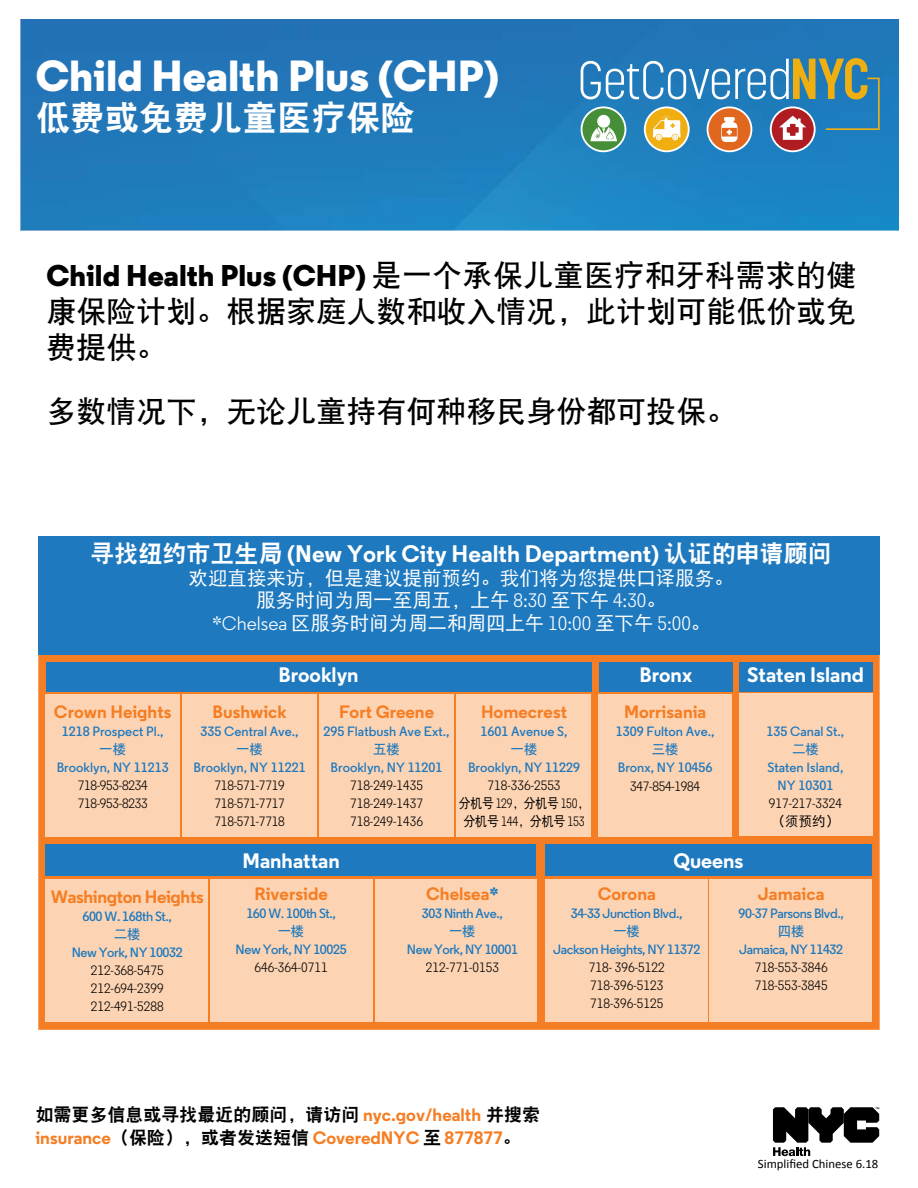
<style>
.page{position:relative;width:918px;height:1188px;background:#fff}
.page>*{position:absolute;margin:0;border:0;box-sizing:border-box;transform-origin:0 0}
.t1{font:800 43.5px "A2 Regular";color:#fff}
.t2{font:34.5px "DF Hei W9";color:#fff}
.t3{font:30px/36px "DF Hei W7";color:#000}
.t4{font:800 30px "A2 Regular";color:#000}
.t5{font:700 24px "A2 Regular";color:#fff}
.t6{font:700 21px "A2 Regular";color:#fff}
.t7{font:19.5px/22.5px "DF Hei W5";color:#fff;text-align:center}
.t8{font:19.5px "A2 Regular";color:#fff}
.t9{font:700 18px "A2 Regular";color:#f57e24}
.t10{font:18px "DF Hei W9";color:#000}
.t11{font:700 18px "A2 Regular";letter-spacing:-.02em;color:#f57e24}
.t12{font:13.5px/18px "A2 Regular";color:#000;text-align:justify}
.t13{font:600 13.5px/18px "A2 Regular";color:#1e79bf;text-align:center}
.t14{font:600 13.5px "A2 Regular";letter-spacing:-.03em;color:#1e79bf}
.t15{font:13.5px/18px "A2 Regular";letter-spacing:-.02em;color:#000}
.t16{font:13.5px/18px "DF Hei W5";letter-spacing:-.025em;color:#000;text-align:center;scale:.88 1}
.t17{font:13.5px "DF Hei W7";color:#1e79bf}
.t18{font:13.5px "DF Hei W5";letter-spacing:-.025em;color:#000}
.t19{font:12.75px "Calibri";color:#000}
.s1{font-family:"DF Hei W7";font-weight:400}
.s2{font-family:"DF Hei W9";font-weight:400}
.s3{font-family:"A2 Regular"}
.s4{font-family:"DF Hei W5"}
.s5{color:#1e79bf}
.s6{font-family:"A2 Regular";font-weight:700;color:#f57e24}
.s7{font-family:"DF Hei W9";font-weight:400;color:#000}
</style>
<div class="page">
<img style="left:21px;top:20px;width:878px;height:210px">
<div style="left:38px;top:577px;width:842px;height:453px;background:#f57e24;border:1px solid #f57e24"></div>
<div style="left:38px;top:536px;width:842px;height:118px;background:#1e79bf"></div>
<div style="left:599px;top:662px;width:134px;height:30px;background:#1e79bf"></div>
<div style="left:739px;top:662px;width:133px;height:30px;background:#1e79bf"></div>
<div style="left:46px;top:662px;width:545px;height:29px;background:#1e79bf"></div>
<div style="left:182px;top:694px;width:135px;height:143px;background:#fdd4b3"></div>
<div style="left:319px;top:694px;width:135px;height:143px;background:#fdd4b3"></div>
<div style="left:456px;top:694px;width:135px;height:143px;background:#fdd4b3"></div>
<div style="left:598px;top:694px;width:134px;height:143px;background:#fdd4b3"></div>
<div style="left:739px;top:693px;width:133px;height:143px;background:#fdd4b3"></div>
<div style="left:545px;top:845px;width:327px;height:31px;background:#1e79bf"></div>
<div style="left:545px;top:879px;width:163px;height:143px;background:#fdd4b3"></div>
<div style="left:710px;top:879px;width:162px;height:143px;background:#fdd4b3"></div>
<div style="left:46px;top:694px;width:134px;height:143px;background:#fdd4b3"></div>
<div style="left:45px;top:845px;width:491px;height:31px;background:#1e79bf"></div>
<div style="left:45px;top:879px;width:163px;height:143px;background:#fdd4b3"></div>
<div style="left:375px;top:879px;width:161px;height:143px;background:#fdd4b3"></div>
<div style="left:210px;top:879px;width:162px;height:143px;background:#fdd4b3"></div>
<svg style="left:773px;top:1107px;width:106px;height:49px"></svg>
<svg style="left:581px;top:58px;width:299px;height:94px;background:#6490a4"></svg>
<h1 class="t1" style="left:36px;top:47px;width:465px">Child Health Plus (CHP)</h1>
<h2 class="t2" style="left:36px;top:100px;width:381px">低费或免费儿童医疗保险</h2>
<h3 class="t4" style="left:46px;top:257px;width:812px">Child Health Plus (CHP) <span class="s1">是一个承保儿童医疗和牙科需求的健</span></h3>
<h3 class="t3" style="left:46px;top:293px;width:811px">康保险计划。根据家庭人数和收入情况，此计划可能低价或免费提供。</h3>
<h3 class="t3" style="left:46px;top:393px;width:691px">多数情况下，无论儿童持有何种移民身份都可投保。</h3>
<h3 class="t5" style="left:91px;top:538px;width:743px"><span class="s2">寻找纽约市卫生局</span> (New York City Health Department) <span class="s2">认证的申请顾问</span></h3>
<h3 class="t7" style="left:189px;top:566px;width:547px">欢迎直接来访，但是建议提前预约。我们将为您提供口译服务。服务时间为周一至周五，上午 <span class="s3">8:30</span> 至下午 <span class="s3">4:30</span>。</h3>
<h3 class="t8" style="left:212px;top:611px;width:500px">*Chelsea <span class="s4">区服务时间为周二和周四上午</span> 10:00 <span class="s4">至下午</span> 5:00<span class="s4">。</span></h3>
<h3 class="t9" style="left:54px;top:700px;width:119px">Crown Heights</h3>
<p class="t13" style="left:62px;top:722px;width:103px">1218 Prospect Pl.,</p>
<p class="t17" style="left:99px;top:742px;width:28px">一楼</p>
<p class="t13" style="left:57px;top:758px;width:114px">Brooklyn, NY 11213</p>
<p class="t15" style="left:78px;top:776px;width:72px">718-953-8234<br>718-953-8233</p>
<h3 class="t6" style="left:279px;top:661px;width:82px">Brooklyn</h3>
<h3 class="t6" style="left:640px;top:661px;width:54px">Bronx</h3>
<h3 class="t6" style="left:747px;top:661px;width:118px">Staten Island</h3>
<h3 class="t9" style="left:213px;top:700px;width:75px">Bushwick</h3>
<p class="t13" style="left:201px;top:722px;width:100px">335 Central Ave.,</p>
<p class="t17" style="left:236px;top:742px;width:28px">一楼</p>
<p class="t13" style="left:194px;top:758px;width:114px">Brooklyn, NY 11221</p>
<p class="t12" style="left:215px;top:776px;width:72px">718-571-7719<br>718-571-7717<br>718-571-7718</p>
<h3 class="t9" style="left:339px;top:700px;width:97px">Fort Greene</h3>
<p class="t13" style="left:324px;top:722px;width:127px">295 Flatbush Ave Ext.,</p>
<p class="t17" style="left:373px;top:742px;width:28px">五楼</p>
<p class="t13" style="left:331px;top:758px;width:114px">Brooklyn, NY 11201</p>
<p class="t12" style="left:350px;top:776px;width:75px">718-249-1435<br>718-249-1437<br>718-249-1436</p>
<h3 class="t9" style="left:481px;top:700px;width:88px">Homecrest</h3>
<p class="t13" style="left:480px;top:722px;width:89px">1601 Avenue S,</p>
<p class="t17" style="left:511px;top:742px;width:28px">一楼</p>
<p class="t13" style="left:468px;top:758px;width:114px">Brooklyn, NY 11229</p>
<p class="t12" style="left:488px;top:776px;width:75px">718-336-2553</p>
<p class="t16" style="left:459px;top:794px;width:150px">分机号 <span class="s3">129</span>，分机号 <span class="s3">150</span>，分机号 <span class="s3">144</span>，分机号 <span class="s3">153</span></p>
<h3 class="t9" style="left:624px;top:700px;width:84px">Morrisania</h3>
<p class="t13" style="left:616px;top:722px;width:101px">1309 Fulton Ave.,</p>
<p class="t17" style="left:652px;top:742px;width:28px">三楼</p>
<p class="t13" style="left:618px;top:758px;width:96px">Bronx, NY 10456</p>
<p class="t15" style="left:630px;top:777px;width:72px">347-854-1984</p>
<h3 class="t6" style="left:242px;top:847px;width:99px">Manhattan</h3>
<h3 class="t6" style="left:673px;top:847px;width:72px">Queens</h3>
<p class="t13" style="left:767px;top:722px;width:79px">135 Canal St.,</p>
<p class="t17" style="left:792px;top:742px;width:28px">二楼</p>
<p class="t13" style="left:767px;top:758px;width:78px">Staten Island,<br>NY 10301</p>
<p class="t12" style="left:769px;top:794px;width:75px">917-217-3324</p>
<p class="t18" style="left:772px;top:814px;width:69px">（须预约）</p>
<h3 class="t11" style="left:51px;top:885px;width:154px">Washington Heights</h3>
<p class="t14" style="left:82px;top:908px;width:91px">600 W. 168th St.,</p>
<p class="t17" style="left:114px;top:927px;width:28px">二楼</p>
<p class="t14" style="left:72px;top:944px;width:113px">New York, NY 10032</p>
<p class="t12" style="left:91px;top:961px;width:75px">212-368-5475<br>212-694-2399<br>212-491-5288</p>
<h3 class="t9" style="left:254px;top:882px;width:75px">Riverside</h3>
<p class="t14" style="left:246px;top:905px;width:91px">160 W. 100th St.,</p>
<p class="t17" style="left:278px;top:924px;width:28px">一楼</p>
<p class="t14" style="left:236px;top:941px;width:113px">New York, NY 10025</p>
<p class="t12" style="left:255px;top:958px;width:75px">646-364-0711</p>
<h3 class="t9" style="left:426px;top:882px;width:74px">Chelsea<span class="s5">*</span></h3>
<p class="t14" style="left:422px;top:905px;width:82px">303 Ninth Ave.,</p>
<p class="t17" style="left:449px;top:924px;width:28px">一楼</p>
<p class="t14" style="left:407px;top:941px;width:113px">New York, NY 10001</p>
<p class="t12" style="left:426px;top:958px;width:75px">212-771-0153</p>
<h3 class="t9" style="left:598px;top:882px;width:60px">Corona</h3>
<p class="t14" style="left:571px;top:905px;width:113px">34-33 Junction Blvd.,</p>
<p class="t17" style="left:614px;top:924px;width:28px">一楼</p>
<p class="t14" style="left:553px;top:941px;width:149px">Jackson Heights, NY 11372</p>
<p class="t12" style="left:589px;top:958px;width:77px">718- 396-5122<br>718-396-5123<br>718-396-5125</p>
<h3 class="t10" style="left:35px;top:1106px;width:506px">如需更多信息或寻找最近的顾问，请访问 <span class="s6">nyc.gov/health</span> 并搜索</h3>
<h3 class="t9" style="left:35px;top:1125px;width:487px">insurance<span class="s7">（保险），或者发送短信</span> CoveredNYC <span class="s7">至</span> 877877<span class="s7">。</span></h3>
<h3 class="t9" style="left:758px;top:882px;width:68px">Jamaica</h3>
<p class="t14" style="left:739px;top:905px;width:107px">90-37 Parsons Blvd.,</p>
<p class="t17" style="left:778px;top:924px;width:28px">四楼</p>
<p class="t14" style="left:739px;top:941px;width:106px">Jamaica, NY 11432</p>
<p class="t12" style="left:755px;top:958px;width:75px">718-553-3846<br>718-553-3845</p>
<p class="t19" style="left:758px;top:1155px;width:122px">Simplified Chinese 6.18</p>
</div>
